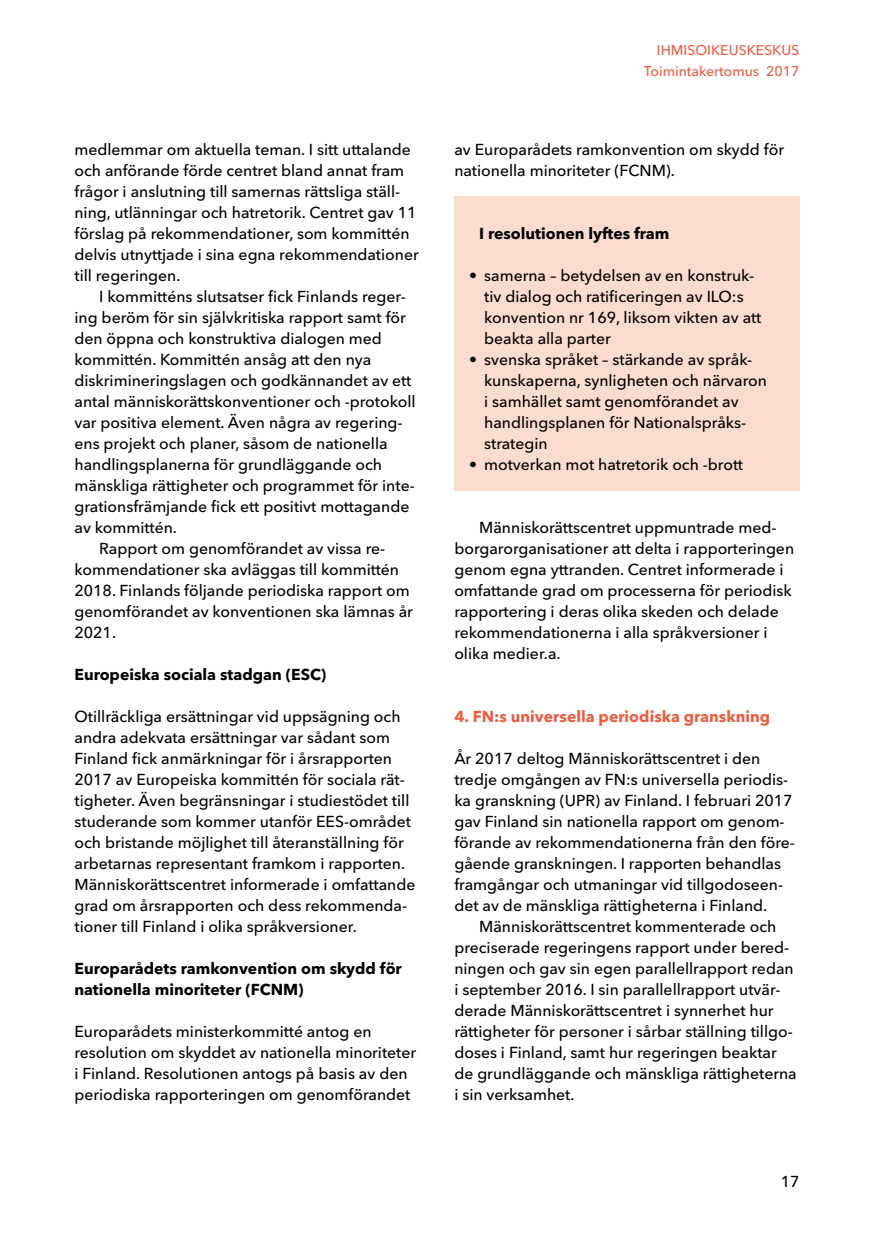
<style>
.page{position:relative;width:874px;height:1241px;background:#fff}
.page>*{position:absolute;margin:0;border:0;box-sizing:border-box;transform-origin:0 0}
.leipis_suomi{font:500 15.75px/21px "Avenir Next LT Pro";color:#000}
.leipis_suomi_1_rivi{font:500 15.75px/21px "Avenir Next LT Pro";color:#000}
.leipis_suomi_1_rivi-2{font:700 15.75px/21px "Avenir Next LT Pro";color:#000}
.väliotsikko{font:700 15.75px "Avenir Next LT Pro";color:#eb5d40}
.leipis_1__rivi_laati{font:700 15.75px "Avenir Next LT Pro";color:#000}
.t1{font:500 14px/21px "Avenir Next LT Pro";color:#eb5d40;text-align:right}
</style>
<div class="page">
<div style="left:454px;top:196px;width:345px;height:295px;background:#fcdcce"></div>
<p class="leipis_suomi_1_rivi" style="left:74px;top:139px;width:345px">medlemmar om aktuella teman. I sitt uttalande och anförande förde centret bland annat fram frågor i anslutning till samernas rättsliga ställ&shy;ning, utlänningar och hatretorik. Centret gav 11 förslag på rekommendationer, som kommittén delvis utnyttjade i sina egna rekommendationer till regeringen.</p>
<p class="leipis_suomi" style="left:74px;top:286px;width:342px;text-indent:25px">I kommitténs slutsatser fick Finlands reger&shy;ing beröm för sin självkritiska rapport samt för den öppna och konstruktiva dialogen med kommittén. Kommittén ansåg att den nya diskrimineringslagen och godkännandet av ett antal människorättskonventioner och -protokoll var positiva element. Även några av regering&shy;ens projekt och planer, såsom de nationella handlingsplanerna för grundläggande och mänskliga rättigheter och programmet för inte&shy;grationsfrämjande fick ett positivt mottagande av kommittén.</p>
<p class="leipis_suomi" style="left:74px;top:538px;width:340px;text-indent:25px">Rapport om genomförandet av vissa re&shy;kommendationer ska avläggas till kommittén 2018. Finlands följande periodiska rapport om genomförandet av konventionen ska lämnas år 2021.</p>
<p class="leipis_suomi_1_rivi-2" style="left:74px;top:663px;width:253px">Europeiska sociala stadgan (ESC)</p>
<p class="leipis_suomi_1_rivi" style="left:74px;top:706px;width:342px">Otillräckliga ersättningar vid uppsägning och andra adekvata ersättningar var sådant som Finland fick anmärkningar för i årsrapporten 2017 av Europeiska kommittén för sociala rät&shy;tigheter. Även begränsningar i studiestödet till studerande som kommer utanför EES-området och bristande möjlighet till återanställning för arbetarnas representant framkom i rapporten.<br>Människorättscentret informerade i omfattande grad om årsrapporten och dess rekommenda&shy;tioner till Finland i olika språkversioner.</p>
<p class="leipis_suomi_1_rivi-2" style="left:74px;top:957px;width:329px">Europarådets ramkonvention om skydd för nationella minoriteter (FCNM)</p>
<p class="leipis_suomi_1_rivi" style="left:74px;top:1021px;width:343px">Europarådets ministerkommitté antog en resolution om skyddet av nationella minoriteter i Finland. Resolutionen antogs på basis av den periodiska rapporteringen om genomförandet</p>
<p class="t1" style="left:643px;top:40px;width:157px">IHMISOIKEUSKESKUS<br>Toimintakertomus 2017</p>
<p class="leipis_suomi_1_rivi" style="left:454px;top:139px;width:331px">av Europarådets ramkonvention om skydd för nationella minoriteter (FCNM).</p>
<p class="leipis_1__rivi_laati" style="left:479px;top:223px;width:192px">I resolutionen lyftes fram</p>
<p class="leipis_suomi" style="left:484px;top:265px;width:278px;text-indent:-15px">• samerna – betydelsen av en konstruk&shy;tiv dialog och ratificeringen av ILO:s konvention nr 169, liksom vikten av att beakta alla parter</p>
<p class="leipis_suomi" style="left:484px;top:349px;width:284px;text-indent:-15px">• svenska språket – stärkande av språk&shy;kunskaperna, synligheten och närvaron i samhället samt genomförandet av handlingsplanen för Nationalspråks&shy;strategin</p>
<p class="leipis_suomi" style="left:469px;top:454px;width:275px">• motverkan mot hatretorik och -brott</p>
<p class="leipis_suomi" style="left:454px;top:517px;width:341px;text-indent:25px">Människorättscentret uppmuntrade med&shy;borgarorganisationer att delta i rapporteringen genom egna yttranden. Centret informerade i omfattande grad om processerna för periodisk rapportering i deras olika skeden och delade rekommendationerna i alla språkversioner i olika medier.a.</p>
<h3 class="väliotsikko" style="left:454px;top:706px;width:317px">4. FN:s universella periodiska granskning</h3>
<p class="leipis_suomi_1_rivi" style="left:454px;top:748px;width:342px">År 2017 deltog Människorättscentret i den tredje omgången av FN:s universella periodis&shy;ka granskning (UPR) av Finland. I februari 2017 gav Finland sin nationella rapport om genom&shy;förande av rekommendationerna från den före&shy;gående granskningen. I rapporten behandlas framgångar och utmaningar vid tillgodoseen&shy;det av de mänskliga rättigheterna i Finland.</p>
<p class="leipis_suomi" style="left:454px;top:916px;width:344px;text-indent:25px">Människorättscentret kommenterade och preciserade regeringens rapport under bered&shy;ningen och gav sin egen parallellrapport redan i september 2016. I sin parallellrapport utvär&shy;derade Människorättscentret i synnerhet hur rättigheter för personer i sårbar ställning tillgo&shy;doses i Finland, samt hur regeringen beaktar de grundläggande och mänskliga rättigheterna i sin verksamhet.</p>
<p class="leipis_suomi" style="left:780px;top:1170px;width:20px">17</p>
</div>
